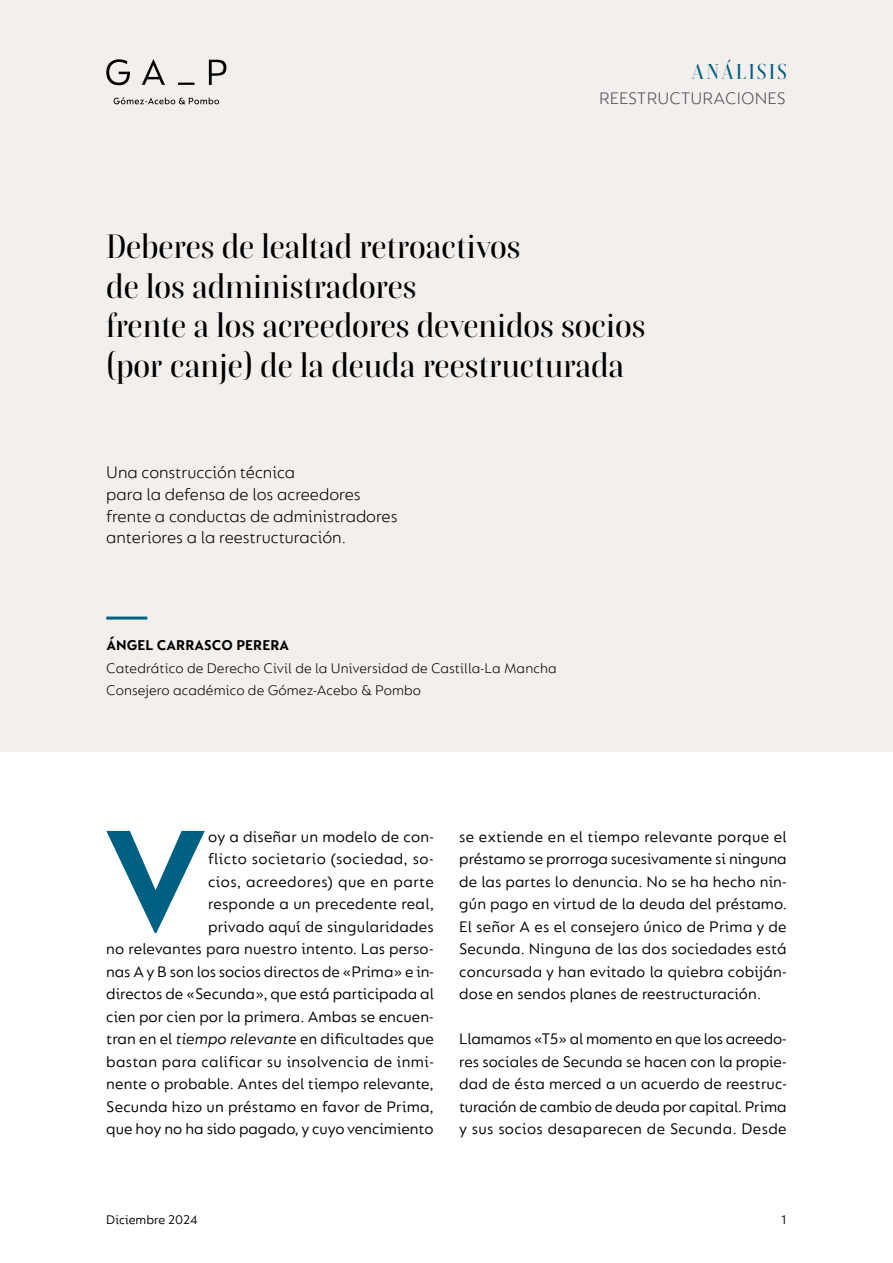
<style>
.page{position:relative;width:893px;height:1263px;background:#fff}
.page>*{position:absolute;margin:0;border:0;box-sizing:border-box;transform-origin:0 0}
.t1{font:700 155.4px "FS Lucas";color:#006083}
.t2{font:500 33px/39.6px "Boska";color:#000}
.t3{font:500 21px "Boska";letter-spacing:.1em;color:#006083}
.t4{font:300 18px/21.6px "FS Lucas";color:#000}
.t5{font:300 18px "FS Lucas";letter-spacing:.01em;color:#504e58}
.t6{font:16.5px/22.5px "FS Lucas";letter-spacing:.005em;color:#000;text-align:justify}
.t7{font:300 15px/22.5px "FS Lucas";letter-spacing:.01em;color:#000}
.t8{font:700 15px "FS Lucas";letter-spacing:.01em;color:#000}
.t9{font:13.5px "FS Lucas";color:#000}
.s1{font-style:italic}
</style>
<div class="page">
<div style="left:0;top:0;width:893px;height:752px;background:#f2efed"></div>
<hr style="left:106px;top:617px;width:41px;height:3px;background:#006083">
<svg style="left:106px;top:59px;width:120px;height:45px"></svg>
<p class="t3" style="left:692px;top:59px;width:97px">ANÁLISIS</p>
<p class="t5" style="left:599px;top:88px;width:188px">REESTRUCTURACIONES</p>
<h2 class="t2" style="left:106px;top:227px;width:541px">Deberes de lealtad retroactivos<br>de los administradores<br>frente a los acreedores devenidos socios (por canje) de la deuda reestructurada</h2>
<p class="t4" style="left:106px;top:461px;width:293px">Una construcción técnica<br>para la defensa de los acreedores frente a conductas de administradores anteriores a la reestructuración.</p>
<p class="t8" style="left:106px;top:637px;width:184px">ÁNGEL CARRASCO PERERA</p>
<p class="t7" style="left:106px;top:656px;width:452px">Catedrático de Derecho Civil de la Universidad de Castilla-La Mancha<br>Consejero académico de Gómez-Acebo &amp; Pombo</p>
<p class="t6" style="left:106px;top:825px;width:329px;text-align:right">oy a diseñar un modelo de con-<br>flicto societario (sociedad, so-<br>cios, acreedores) que en parte<br>responde a un precedente real,<br>privado aquí de singularidades<br>no relevantes para nuestro intento. Las perso&shy;nas A y B son los socios directos de «Prima» e in&shy;directos de «Secunda», que está participada al cien por cien por la primera. Ambas se encuen&shy;tran en el <span class="s1">tiempo relevante</span> en dificultades que bastan para calificar su insolvencia de inmi&shy;nente o probable. Antes del tiempo relevante, Secunda hizo un préstamo en favor de Prima, que hoy no ha sido pagado, y cuyo vencimiento</p>
<p class="t6" style="left:459px;top:825px;width:329px">se extiende en el tiempo relevante porque el préstamo se prorroga sucesivamente si ninguna de las partes lo denuncia. No se ha hecho nin&shy;gún pago en virtud de la deuda del préstamo.<br>El señor A es el consejero único de Prima y de Secunda. Ninguna de las dos sociedades está concursada y han evitado la quiebra cobiján&shy;dose en sendos planes de reestructuración.</p>
<h1 class="t1" style="left:104px;top:791px;width:105px">V</h1>
<p class="t6" style="left:459px;top:1027px;width:329px">Llamamos «T5» al momento en que los acreedo&shy;res sociales de Secunda se hacen con la propie&shy;dad de ésta merced a un acuerdo de reestruc&shy;turación de cambio de deuda por capital. Prima y sus socios desaparecen de Secunda. Desde</p>
<p class="t9" style="left:106px;top:1212px;width:93px">Diciembre 2024</p>
<p class="t9" style="left:781px;top:1212px;width:7px">1</p>
</div>
